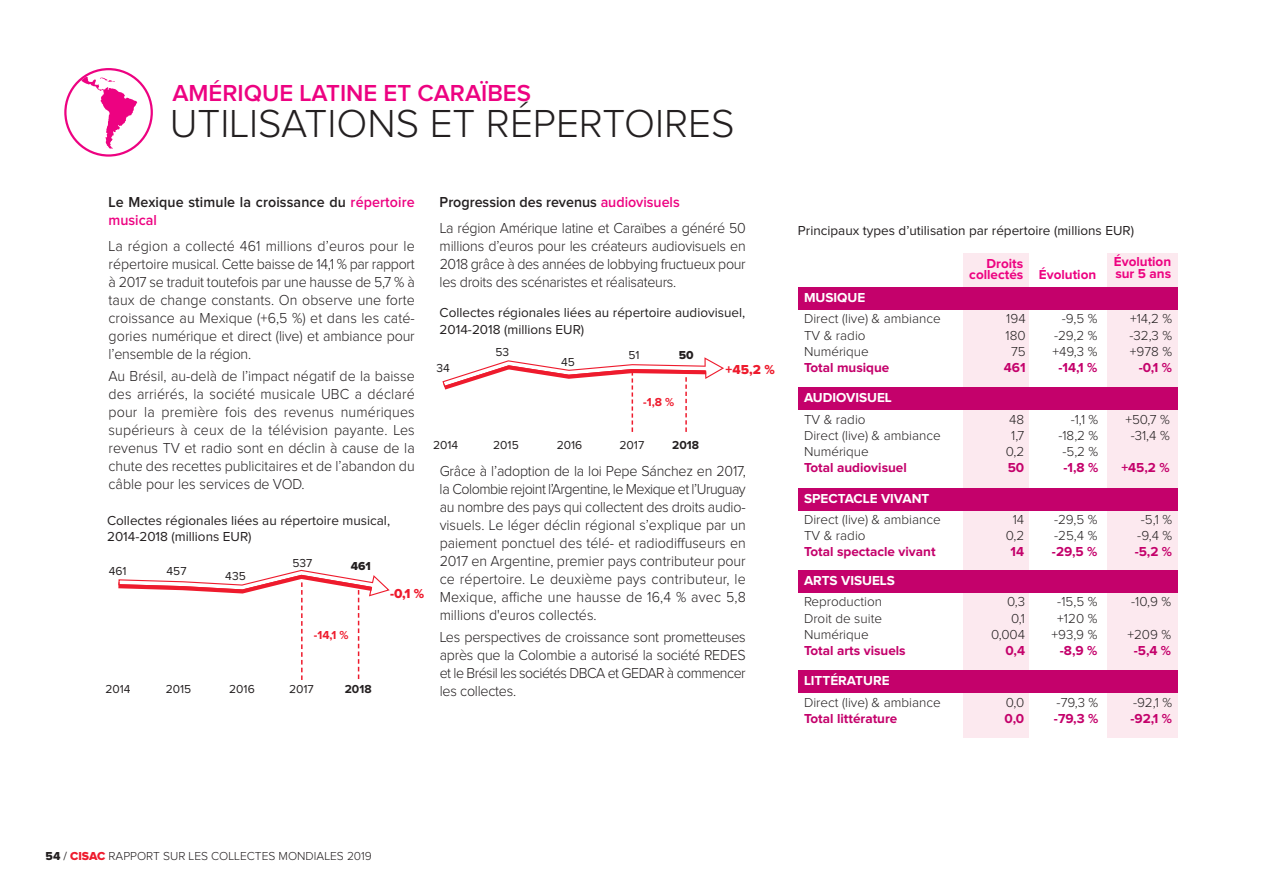
<style>
.page{position:relative;width:1263px;height:893px;background:#fff}
.page>*{position:absolute;margin:0;border:0;box-sizing:border-box;transform-origin:0 0}
.t1{font:300 40.5px "Proxima Nova";color:#231f20}
.t2{font:600 24px "Proxima Nova";color:#ed0281}
.t3{font:300 15px/18px "Proxima Nova";letter-spacing:-.015em;color:#231f20;text-align:justify;scale:.95 1}
.t4{font:600 15px/18px "Proxima Nova";letter-spacing:.01em;color:#231f20;scale:.95 1}
.t5{font:300 13.5px "Proxima Nova";color:#231f20}
.t6{font:13.5px/16.5px "Proxima Nova";color:#231f20}
.t7{font:700 13.5px "Proxima Nova";color:#c4016b}
.t8{font:700 13.5px "Proxima Nova";color:#fff}
.t9{font:700 13.5px/11.4px "Proxima Nova";color:#ed0281}
.t10{font:13.5px "Proxima Nova Extrabld";color:#ee1b2d}
.t11{font:12px "Proxima Nova";color:#231f20}
.t12{font:300 12px "Proxima Nova";color:#231f20}
.t13{font:700 12px "Proxima Nova";color:#ee1b2d}
.t14{font:700 12px "Proxima Nova";color:#231f20}
.t15{font:12px "Proxima Nova Extrabld";color:#231f20}
.s1{color:#ed0281}
.s2{font-weight:600}
.s3{font-weight:600;color:#ed0281}
.s4{font-family:"Proxima Nova Extrabld";font-weight:400}
.s5{font-weight:400}
.s6{font-family:"Proxima Nova Extrabld";font-weight:400;color:#ee1b2d}
</style>
<div class="page">
<svg style="left:64px;top:68px;width:89px;height:89px"></svg>
<div style="left:1107px;top:253px;width:70px;height:485px;background:#fce9ef"></div>
<div style="left:964px;top:253px;width:65px;height:485px;background:#fce9ef"></div>
<div style="left:798px;top:287px;width:379px;height:23px;background:#c4016b"></div>
<div style="left:798px;top:388px;width:379px;height:22px;background:#c4016b"></div>
<div style="left:798px;top:488px;width:379px;height:22px;background:#c4016b"></div>
<div style="left:798px;top:570px;width:379px;height:23px;background:#c4016b"></div>
<div style="left:798px;top:671px;width:379px;height:22px;background:#c4016b"></div>
<svg style="left:442px;top:357px;width:282px;height:75px"></svg>
<svg style="left:118px;top:570px;width:272px;height:110px"></svg>
<h2 class="t2" style="left:172px;top:84px;width:360px">AMÉRIQUE LATINE ET CARAÏBES</h2>
<h1 class="t1" style="left:170px;top:110px;width:566px">UTILISATIONS ET RÉPERTOIRES</h1>
<p class="t4" style="left:109px;top:194px;width:324px">Le Mexique stimule la croissance du <span class="s1">répertoire musical</span></p>
<p class="t3" style="left:109px;top:238px;width:324px">La région a collecté 461 millions d’euros pour le répertoire musical. Cette baisse de 14,1 % par rapport à 2017 se traduit toutefois par une hausse de 5,7 % à taux de change constants. On observe une forte croissance au Mexique (+6,5 %) et dans les caté&shy;gories numérique et direct (live) et ambiance pour l’ensemble de la région.</p>
<p class="t3" style="left:109px;top:369px;width:324px">Au Brésil, au-delà de l’impact négatif de la baisse des arriérés, la société musicale UBC a déclaré pour la première fois des revenus numériques supérieurs à ceux de la télévision payante. Les revenus TV et radio sont en déclin à cause de la chute des recettes publicitaires et de l’abandon du câble pour les services de VOD.</p>
<p class="t6" style="left:107px;top:513px;width:284px">Collectes régionales liées au répertoire musical,<br>2014-2018 (millions EUR)</p>
<p class="t11" style="left:109px;top:567px;width:19px">461</p>
<p class="t11" style="left:167px;top:567px;width:21px">457</p>
<p class="t11" style="left:225px;top:572px;width:22px">435</p>
<p class="t11" style="left:292px;top:559px;width:21px">537</p>
<p class="t15" style="left:351px;top:562px;width:22px">461</p>
<p class="t13" style="left:314px;top:631px;width:36px">-14,1 %</p>
<p class="t11" style="left:105px;top:685px;width:27px">2014</p>
<p class="t11" style="left:166px;top:685px;width:27px">2015</p>
<p class="t11" style="left:229px;top:685px;width:27px">2016</p>
<p class="t11" style="left:289px;top:685px;width:26px;rotate:1deg">2017</p>
<p class="t14" style="left:345px;top:685px;width:28px">2018</p>
<p class="t10" style="left:390px;top:589px;width:36px">-0,1 %</p>
<p class="t3" style="left:440px;top:190px;width:324px;line-height:26.5px"><span class="s2">Progression des revenus</span> <span class="s3">audiovisuels<br></span>La région Amérique latine et Caraïbes a généré 50</p>
<p class="t3" style="left:440px;top:238px;width:324px">millions d’euros pour les créateurs audiovisuels en 2018 grâce à des années de lobbying fructueux pour les droits des scénaristes et réalisateurs.</p>
<p class="t6" style="left:440px;top:306px;width:307px">Collectes régionales liées au répertoire audiovisuel,<br>2014-2018 (millions EUR)</p>
<p class="t10" style="left:726px;top:365px;width:51px">+45,2 %</p>
<p class="t13" style="left:643px;top:398px;width:33px">-1,8 %</p>
<p class="t11" style="left:433px;top:441px;width:27px">2014</p>
<p class="t11" style="left:493px;top:441px;width:27px">2015</p>
<p class="t11" style="left:557px;top:441px;width:27px">2016</p>
<p class="t11" style="left:620px;top:441px;width:26px;rotate:1deg">2017</p>
<p class="t14" style="left:672px;top:441px;width:28px">2018</p>
<p class="t11" style="left:495px;top:348px;width:15px">53</p>
<p class="t11" style="left:628px;top:351px;width:13px">51</p>
<p class="t15" style="left:679px;top:351px;width:16px">50</p>
<p class="t11" style="left:561px;top:358px;width:15px">45</p>
<p class="t11" style="left:437px;top:364px;width:15px">34</p>
<p class="t3" style="left:440px;top:463px;width:324px">Grâce à l’adoption de la loi Pepe Sánchez en 2017, la Colombie rejoint l’Argentine, le Mexique et l’Uruguay au nombre des pays qui collectent des droits audio&shy;visuels. Le léger déclin régional s’explique par un paiement ponctuel des télé- et radiodiffuseurs en 2017 en Argentine, premier pays contributeur pour ce répertoire. Le deuxième pays contributeur, le Mexique, affiche une hausse de 16,4 % avec 5,8 millions d'euros collectés.</p>
<p class="t3" style="left:440px;top:629px;width:324px">Les perspectives de croissance sont prometteuses après que la Colombie a autorisé la société REDES et le Brésil les sociétés DBCA et GEDAR à commencer les collectes.</p>
<p class="t6" style="left:798px;top:224px;width:338px">Principaux types d’utilisation par répertoire (millions EUR)</p>
<p class="t8" style="left:804px;top:293px;width:63px">MUSIQUE</p>
<p class="t9" style="left:969px;top:259px;width:128px;text-indent:17px">Droits<br>collectés Évolution</p>
<p class="t9" style="left:1114px;top:257px;width:59px">Évolution sur 5 ans</p>
<p class="t5" style="left:804px;top:314px;width:138px">Direct (live) &amp; ambiance</p>
<p class="t5" style="left:1006px;top:314px;width:21px">194</p>
<p class="t5" style="left:1062px;top:314px;width:37px">-9,5 %</p>
<p class="t5" style="left:1130px;top:314px;width:44px">+14,2 %</p>
<p class="t5" style="left:804px;top:331px;width:63px">TV &amp; radio</p>
<p class="t5" style="left:1005px;top:331px;width:22px">180</p>
<p class="t5" style="left:1054px;top:331px;width:45px">-29,2 %</p>
<p class="t5" style="left:1129px;top:331px;width:44px">-32,3 %</p>
<p class="t5" style="left:804px;top:347px;width:66px">Numérique</p>
<p class="t5" style="left:1011px;top:347px;width:16px">75</p>
<p class="t5" style="left:1052px;top:347px;width:46px">+49,3 %</p>
<p class="t5" style="left:1130px;top:347px;width:44px">+978 %</p>
<p class="t7" style="left:804px;top:363px;width:87px">Total musique</p>
<p class="t7" style="left:1004px;top:363px;width:23px">461</p>
<p class="t7" style="left:1058px;top:363px;width:41px">-14,1 %</p>
<p class="t7" style="left:1139px;top:363px;width:35px">-0,1 %</p>
<p class="t8" style="left:804px;top:393px;width:89px">AUDIOVISUEL</p>
<p class="t5" style="left:804px;top:415px;width:63px">TV &amp; radio</p>
<p class="t5" style="left:1009px;top:415px;width:17px">48</p>
<p class="t5" style="left:1071px;top:415px;width:29px">-1,1 %</p>
<p class="t5" style="left:1125px;top:415px;width:46px">+50,7 %</p>
<p class="t5" style="left:804px;top:431px;width:138px">Direct (live) &amp; ambiance</p>
<p class="t5" style="left:1011px;top:431px;width:15px">1,7</p>
<p class="t5" style="left:1058px;top:431px;width:41px">-18,2 %</p>
<p class="t5" style="left:1131px;top:431px;width:41px">-31,4 %</p>
<p class="t5" style="left:804px;top:447px;width:66px">Numérique</p>
<p class="t5" style="left:1006px;top:447px;width:20px">0,2</p>
<p class="t5" style="left:1062px;top:447px;width:37px">-5,2 %</p>
<p class="t7" style="left:804px;top:463px;width:104px">Total audiovisuel</p>
<p class="t7" style="left:1008px;top:463px;width:18px">50</p>
<p class="t7" style="left:1063px;top:463px;width:36px">-1,8 %</p>
<p class="t7" style="left:1121px;top:463px;width:50px">+45,2 %</p>
<p class="t8" style="left:804px;top:494px;width:127px">SPECTACLE VIVANT</p>
<p class="t5" style="left:804px;top:515px;width:138px">Direct (live) &amp; ambiance</p>
<p class="t5" style="left:1013px;top:515px;width:13px">14</p>
<p class="t5" style="left:1054px;top:515px;width:45px">-29,5 %</p>
<p class="t5" style="left:1141px;top:515px;width:33px">-5,1 %</p>
<p class="t5" style="left:804px;top:531px;width:63px">TV &amp; radio</p>
<p class="t5" style="left:1006px;top:531px;width:20px">0,2</p>
<p class="t5" style="left:1054px;top:531px;width:45px">-25,4 %</p>
<p class="t5" style="left:1137px;top:531px;width:36px">-9,4 %</p>
<p class="t7" style="left:804px;top:547px;width:133px">Total spectacle vivant</p>
<p class="t7" style="left:1011px;top:547px;width:15px">14</p>
<p class="t7" style="left:1052px;top:547px;width:47px">-29,5 %</p>
<p class="t7" style="left:1135px;top:547px;width:39px">-5,2 %</p>
<p class="t8" style="left:804px;top:576px;width:92px">ARTS VISUELS</p>
<p class="t5" style="left:804px;top:597px;width:80px">Reproduction</p>
<p class="t5" style="left:1007px;top:597px;width:20px">0,3</p>
<p class="t5" style="left:1057px;top:597px;width:42px">-15,5 %</p>
<p class="t5" style="left:1131px;top:597px;width:41px">-10,9 %</p>
<p class="t5" style="left:804px;top:613px;width:80px">Droit de suite</p>
<p class="t5" style="left:1011px;top:613px;width:15px">0,1</p>
<p class="t5" style="left:1057px;top:613px;width:42px">+120 %</p>
<p class="t5" style="left:804px;top:630px;width:66px">Numérique</p>
<p class="t5" style="left:991px;top:630px;width:35px">0,004</p>
<p class="t5" style="left:1051px;top:630px;width:47px">+93,9 %</p>
<p class="t5" style="left:1127px;top:630px;width:45px">+209 %</p>
<p class="t7" style="left:804px;top:646px;width:103px">Total arts visuels</p>
<p class="t7" style="left:1005px;top:646px;width:21px">0,4</p>
<p class="t7" style="left:1060px;top:646px;width:39px">-8,9 %</p>
<p class="t7" style="left:1134px;top:646px;width:39px">-5,4 %</p>
<p class="t8" style="left:804px;top:676px;width:87px">LITTÉRATURE</p>
<p class="t5" style="left:804px;top:697px;width:138px">Direct (live) &amp; ambiance</p>
<p class="t5" style="left:1006px;top:697px;width:20px">0,0</p>
<p class="t5" style="left:1056px;top:697px;width:43px">-79,3 %</p>
<p class="t5" style="left:1133px;top:697px;width:41px">-92,1 %</p>
<p class="t7" style="left:804px;top:714px;width:95px">Total littérature</p>
<p class="t7" style="left:1005px;top:714px;width:21px">0,0</p>
<p class="t7" style="left:1054px;top:714px;width:46px">-79,3 %</p>
<p class="t7" style="left:1130px;top:714px;width:43px">-92,1 %</p>
<p class="t12" style="left:46px;top:852px;width:328px"><span class="s4">54</span> <span class="s5">/</span> <span class="s6">CISAC</span> RAPPORT SUR LES COLLECTES MONDIALES 2019</p>
</div>
